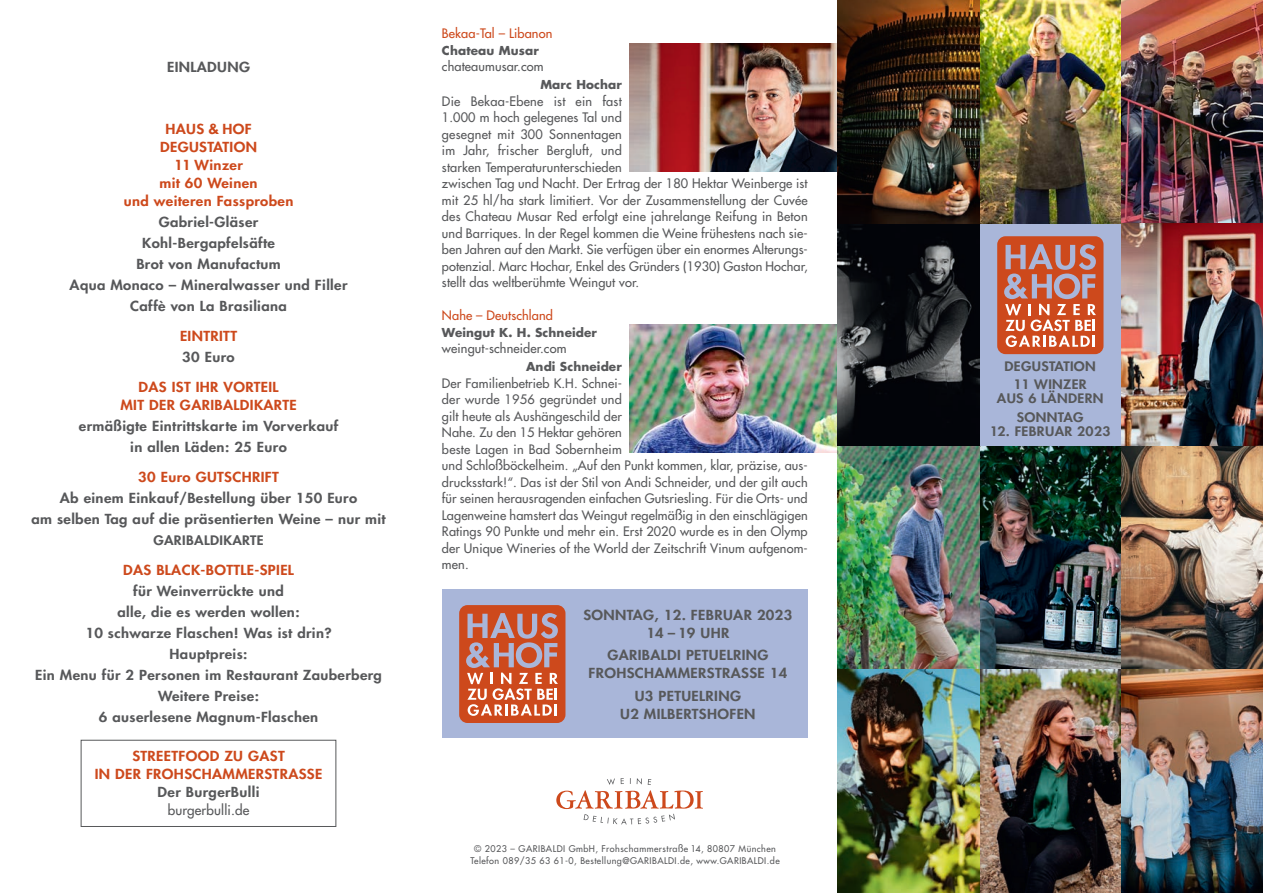
<style>
.page{position:relative;width:1263px;height:893px;background:#fff}
.page>*{position:absolute;margin:0;border:0;box-sizing:border-box;transform-origin:0 0}
.t1{font:800 13.5px "Futura Std";letter-spacing:.025em;color:#57585a;scale:1.1 1}
.t2{font:800 13.5px "Futura Std";letter-spacing:.025em;color:#cd491c;scale:1.1 1}
.t3{font:500 13.5px "Futura Std";letter-spacing:.01em;color:#57585a}
.t4{font:500 12.75px/16.5px "Futura Std";letter-spacing:.01em;color:#57585a}
.t5{font:800 12.75px "Futura Std";letter-spacing:.025em;color:#57585a;scale:1.1 1}
.t6{font:500 12.75px "Futura Std";letter-spacing:.01em;color:#cd491c}
.t7{font:700 12px "Futura Std";letter-spacing:.01em;color:#57585a}
.t8{font:500 9px "Futura Std";letter-spacing:.05em;color:#57585a}
</style>
<div class="page">
<div style="left:81px;top:740px;width:255px;height:87px;border:1px solid #57585a"></div>
<svg style="left:556px;top:778px;width:147px;height:46px"></svg>
<img style="left:629px;top:44px;width:209px;height:127px">
<img style="left:629px;top:325px;width:209px;height:127px">
<div style="left:442px;top:589px;width:366px;height:149px;background:#a9b6d9"></div>
<div style="left:459px;top:605px;width:106px;height:118px;background:#cd491c;border-radius:8px"></div>
<svg style="left:466px;top:613px;width:92px;height:103px"></svg>
<div style="left:979px;top:223px;width:142px;height:223px;background:#a9b6d9"></div>
<img style="left:980px;top:0;width:141px;height:223px">
<img style="left:1121px;top:0;width:142px;height:223px">
<img style="left:838px;top:223px;width:142px;height:223px">
<img style="left:1121px;top:223px;width:142px;height:223px">
<img style="left:980px;top:446px;width:141px;height:224px">
<img style="left:1121px;top:446px;width:142px;height:224px">
<img style="left:980px;top:670px;width:141px;height:223px">
<img style="left:1121px;top:670px;width:142px;height:223px">
<div style="left:997px;top:236px;width:106px;height:118px;background:#cd491c;border-radius:8px"></div>
<svg style="left:1004px;top:244px;width:92px;height:103px"></svg>
<img style="left:838px;top:0;width:142px;height:223px">
<img style="left:838px;top:446px;width:142px;height:224px">
<img style="left:838px;top:670px;width:142px;height:223px">
<p class="t1" style="left:167px;top:61px;width:77px">EINLADUNG</p>
<p class="t2" style="left:165px;top:122px;width:80px">HAUS &amp; HOF</p>
<p class="t2" style="left:160px;top:140px;width:90px">DEGUSTATION</p>
<p class="t2" style="left:174px;top:158px;width:64px">11 Winzer</p>
<p class="t2" style="left:159px;top:176px;width:91px">mit 60 Weinen</p>
<p class="t2" style="left:124px;top:194px;width:156px">und weiteren Fassproben</p>
<p class="t1" style="left:159px;top:215px;width:92px">Gabriel-Gläser</p>
<p class="t1" style="left:142px;top:236px;width:122px">Kohl-Bergapfelsäfte</p>
<p class="t1" style="left:136px;top:257px;width:133px">Brot von Manufactum</p>
<p class="t1" style="left:70px;top:278px;width:254px">Aqua Monaco – Mineralwasser und Filler</p>
<p class="t1" style="left:130px;top:300px;width:144px">Caffè von La Brasiliana</p>
<p class="t2" style="left:180px;top:330px;width:53px">EINTRITT</p>
<p class="t1" style="left:182px;top:351px;width:49px">30 Euro</p>
<p class="t2" style="left:138px;top:381px;width:129px">DAS IST IHR VORTEIL</p>
<p class="t2" style="left:120px;top:399px;width:162px">MIT DER GARIBALDIKARTE</p>
<p class="t1" style="left:79px;top:420px;width:237px">ermäßigte Eintrittskarte im Vorverkauf</p>
<p class="t1" style="left:130px;top:441px;width:144px">in allen Läden: 25 Euro</p>
<p class="t2" style="left:138px;top:471px;width:129px">30 Euro GUTSCHRIFT</p>
<p class="t1" style="left:60px;top:492px;width:272px">Ab einem Einkauf/Bestellung über 150 Euro</p>
<p class="t1" style="left:31px;top:513px;width:324px">am selben Tag auf die präsentierten Weine – nur mit</p>
<p class="t5" style="left:153px;top:534px;width:102px">GARIBALDIKARTE</p>
<p class="t2" style="left:123px;top:563px;width:157px">DAS BLACK-BOTTLE-SPIEL</p>
<p class="t1" style="left:133px;top:584px;width:138px">für Weinverrückte und</p>
<p class="t1" style="left:117px;top:605px;width:167px">alle, die es werden wollen:</p>
<p class="t1" style="left:85px;top:627px;width:225px">10 schwarze Flaschen! Was ist drin?</p>
<p class="t1" style="left:170px;top:648px;width:72px">Hauptpreis:</p>
<p class="t1" style="left:35px;top:669px;width:317px">Ein Menu für 2 Personen im Restaurant Zauberberg</p>
<p class="t1" style="left:158px;top:690px;width:93px">Weitere Preise:</p>
<p class="t1" style="left:99px;top:711px;width:201px">6 auserlesene Magnum-Flaschen</p>
<p class="t2" style="left:132px;top:750px;width:140px">STREETFOOD ZU GAST</p>
<p class="t2" style="left:95px;top:768px;width:208px">IN DER FROHSCHAMMERSTRASSE</p>
<p class="t1" style="left:158px;top:786px;width:94px">Der BurgerBulli</p>
<p class="t3" style="left:168px;top:803px;width:83px">burgerbulli.de</p>
<p class="t6" style="left:442px;top:27px;width:112px">Bekaa-Tal – Libanon</p>
<p class="t7" style="left:442px;top:45px;width:98px">Chateau Musar</p>
<p class="t4" style="left:442px;top:59px;width:103px">chateaumusar.com</p>
<p class="t7" style="left:540px;top:79px;width:83px">Marc Hochar</p>
<p class="t4" style="left:442px;top:94px;width:367px">Die Bekaa-Ebene ist ein fast<br>1.000 m hoch gelegenes Tal und<br>gesegnet mit 300 Sonnentagen<br>im Jahr, frischer Bergluft, und<br>starken Temperaturunterschieden<br>zwischen Tag und Nacht. Der Ertrag der 180 Hektar Weinberge ist mit 25 hl/ha stark limitiert. Vor der Zusammenstellung der Cuvée des Chateau Musar Red erfolgt eine jahrelange Reifung in Beton und Barriques. In der Regel kommen die Weine frühestens nach sie&shy;ben Jahren auf den Markt. Sie verfügen über ein enormes Alterungs&shy;potenzial. Marc Hochar, Enkel des Gründers (1930) Gaston Hochar, stellt das weltberühmte Weingut vor.</p>
<p class="t6" style="left:442px;top:309px;width:113px">Nahe – Deutschland</p>
<p class="t7" style="left:442px;top:327px;width:157px">Weingut K. H. Schneider</p>
<p class="t4" style="left:442px;top:341px;width:126px">weingut-schneider.com</p>
<p class="t7" style="left:526px;top:361px;width:97px">Andi Schneider</p>
<p class="t4" style="left:442px;top:376px;width:367px">Der Familienbetrieb K.H. Schnei-<br>der wurde 1956 gegründet und<br>gilt heute als Aushängeschild der<br>Nahe. Zu den 15 Hektar gehören<br>beste Lagen in Bad Sobernheim<br>und Schloßböckelheim. „Auf den Punkt kommen, klar, präzise, aus&shy;drucksstark!“. Das ist der Stil von Andi Schneider, und der gilt auch für seinen herausragenden einfachen Gutsriesling. Für die Orts- und Lagenweine hamstert das Weingut regelmäßig in den einschlägigen Ratings 90 Punkte und mehr ein. Erst 2020 wurde es in den Olymp der Unique Wineries of the World der Zeitschrift Vinum aufgenom&shy;men.</p>
<p class="t1" style="left:583px;top:608px;width:192px">SONNTAG, 12. FEBRUAR 2023</p>
<p class="t1" style="left:646px;top:626px;width:77px">14 – 19 UHR</p>
<p class="t1" style="left:607px;top:649px;width:148px">GARIBALDI PETUELRING</p>
<p class="t1" style="left:588px;top:667px;width:182px">FROHSCHAMMERSTRASSE 14</p>
<p class="t1" style="left:635px;top:689px;width:98px">U3 PETUELRING</p>
<p class="t1" style="left:620px;top:707px;width:125px">U2 MILBERTSHOFEN</p>
<p class="t8" style="left:474px;top:844px;width:303px">© 2023 – GARIBALDI GmbH, Frohschammerstraße 14, 80807 München</p>
<p class="t8" style="left:470px;top:856px;width:311px">Telefon 089/35 63 61-0, Bestellung@GARIBALDI.de, www.GARIBALDI.de</p>
<p class="t5" style="left:1004px;top:360px;width:85px">DEGUSTATION</p>
<p class="t5" style="left:1014px;top:378px;width:68px">11 WINZER</p>
<p class="t5" style="left:997px;top:393px;width:98px">AUS 6 LÄNDERN</p>
<p class="t5" style="left:1017px;top:411px;width:62px">SONNTAG</p>
<p class="t5" style="left:990px;top:425px;width:111px">12. FEBRUAR 2023</p>
</div>
